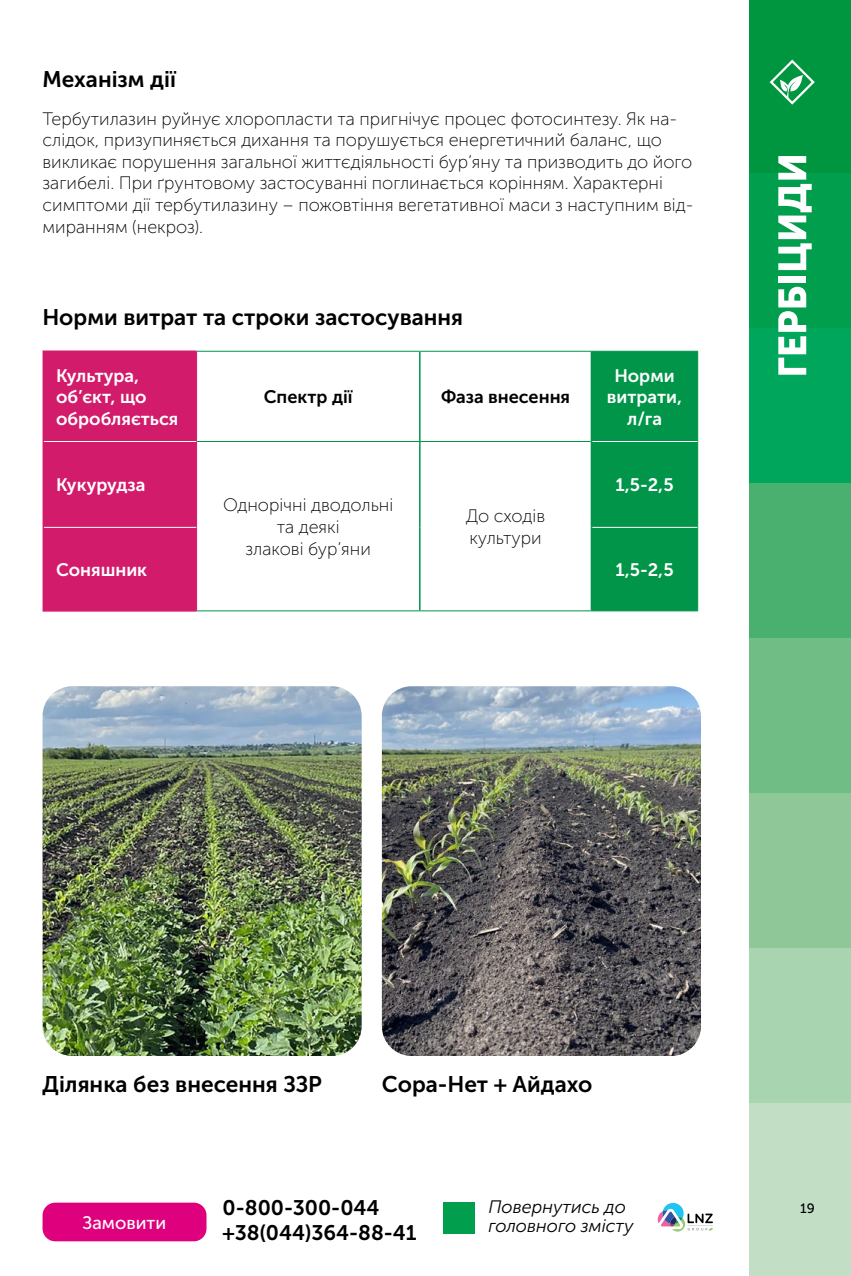
<style>
.page{position:relative;width:851px;height:1276px;background:#fff}
.page>*{position:absolute;margin:0;border:0;box-sizing:border-box;transform-origin:0 0}
.t1{font:22.5px "Museo Sans Cyrl 700";color:#000}
.t2{font:21px/25.2px "Museo Sans Cyrl 700";color:#000}
.t3{font:18px/21.6px "Museo Sans Cyrl 100";color:#000}
.t4{font:18px/21.6px "Museo Sans Cyrl 700";color:#fff}
.t5{font:italic 18px "Museo Sans Cyrl 300";color:#000}
.t6{font:18px "Museo Sans Cyrl 700";color:#000}
.t7{font:18px "Museo Sans Cyrl 500";color:#fff}
.t8{font:13.5px "Museo Sans Cyrl 500";color:#000}
</style>
<div class="page">
<div style="left:748px;top:0;width:102px;height:173px;background:#009640"></div>
<div style="left:748px;top:173px;width:102px;height:155px;background:#009e4d"></div>
<div style="left:748px;top:328px;width:102px;height:155px;background:#00a65c"></div>
<div style="left:748px;top:483px;width:102px;height:155px;background:#4ab070"></div>
<div style="left:748px;top:638px;width:102px;height:155px;background:#70bd85"></div>
<div style="left:748px;top:793px;width:102px;height:155px;background:#8fc799"></div>
<div style="left:748px;top:948px;width:102px;height:154px;background:#a8d4b0"></div>
<div style="left:748px;top:1102px;width:102px;height:174px;background:#c2dec4"></div>
<svg style="left:778px;top:287px;width:28px;height:88px"></svg>
<div style="left:778px;top:276px;width:28px;height:7px;background:#fff"></div>
<svg style="left:778px;top:156px;width:33px;height:114px"></svg>
<svg style="left:769px;top:59px;width:46px;height:46px"></svg>
<svg style="left:657px;top:1203px;width:56px;height:28px"></svg>
<div style="left:443px;top:1202px;width:31px;height:31px;background:#009e4d"></div>
<div style="left:43px;top:1202px;width:163px;height:39px;background:#de007c;border-radius:13px"></div>
<img style="left:43px;top:686px;width:318px;height:370px">
<img style="left:382px;top:686px;width:319px;height:370px">
<div style="left:44px;top:352px;width:152px;height:258px;background:#d21b6b"></div>
<div style="left:592px;top:352px;width:105px;height:258px;background:#009548"></div>
<hr style="left:591px;top:351px;width:107px;height:1px;background:#009548">
<hr style="left:697px;top:352px;width:1px;height:89px;background:#009548">
<hr style="left:697px;top:441px;width:1px;height:86px;background:#009548">
<hr style="left:697px;top:527px;width:1px;height:83px;background:#009548">
<hr style="left:591px;top:610px;width:107px;height:1px;background:#009548">
<hr style="left:592px;top:441px;width:105px;height:1px;background:#fff">
<hr style="left:592px;top:527px;width:105px;height:1px;background:#fff">
<hr style="left:43px;top:350px;width:153px;height:2px;background:#d21b6b">
<hr style="left:43px;top:352px;width:1px;height:89px;background:#d21b6b">
<hr style="left:43px;top:441px;width:1px;height:86px;background:#d21b6b">
<hr style="left:43px;top:527px;width:1px;height:83px;background:#d21b6b">
<hr style="left:43px;top:610px;width:153px;height:1px;background:#d21b6b">
<hr style="left:196px;top:352px;width:1px;height:89px;background:#d21b6b">
<hr style="left:196px;top:441px;width:1px;height:86px;background:#d21b6b">
<hr style="left:196px;top:527px;width:1px;height:83px;background:#d21b6b">
<hr style="left:44px;top:441px;width:152px;height:1px;background:#fff">
<hr style="left:44px;top:527px;width:152px;height:1px;background:#fff">
<hr style="left:196px;top:351px;width:224px;height:1px;background:#009548">
<hr style="left:420px;top:351px;width:171px;height:1px;background:#009548">
<hr style="left:197px;top:441px;width:223px;height:1px;background:#009548">
<hr style="left:420px;top:441px;width:170px;height:1px;background:#009548">
<hr style="left:196px;top:610px;width:224px;height:1px;background:#009548">
<hr style="left:420px;top:610px;width:171px;height:1px;background:#009548">
<hr style="left:419px;top:352px;width:1px;height:89px;background:#009548">
<hr style="left:590px;top:352px;width:2px;height:89px;background:#009548">
<hr style="left:419px;top:442px;width:1px;height:85px;background:#009548">
<hr style="left:590px;top:441px;width:2px;height:86px;background:#009548">
<hr style="left:419px;top:527px;width:1px;height:83px;background:#009548">
<hr style="left:590px;top:527px;width:2px;height:83px;background:#009548">
<p class="t1" style="left:43px;top:67px;width:135px">Механізм дії</p>
<p class="t3" style="left:43px;top:108px;width:652px">Тербутилазин руйнує хлоропласти та пригнічує процес фотосинтезу. Як на&shy;слідок, призупиняється дихання та порушується енергетичний баланс, що викликає порушення загальної життєдіяльності бур’яну та призводить до його загибелі. При ґрунтовому застосуванні поглинається корінням. Характерні симптоми дії тербутилазину – пожовтіння вегетативної маси з наступним від&shy;миранням (некроз).</p>
<p class="t1" style="left:43px;top:304px;width:422px">Норми витрат та строки застосування</p>
<p class="t4" style="left:56px;top:364px;width:124px">Культура, об’єкт, що обробляється</p>
<p class="t4" style="left:56px;top:474px;width:91px">Кукурудза</p>
<p class="t6" style="left:264px;top:387px;width:90px">Спектр дії</p>
<p class="t6" style="left:441px;top:387px;width:131px">Фаза внесення</p>
<p class="t3" style="left:223px;top:494px;width:172px;text-align:center">Однорічні дводольні та деякі<br>злакові бур’яни</p>
<p class="t3" style="left:466px;top:505px;width:80px">До сходів культури</p>
<p class="t4" style="left:607px;top:364px;width:77px;text-align:center">Норми витрати, л/га</p>
<p class="t4" style="left:615px;top:474px;width:60px">1,5-2,5</p>
<p class="t4" style="left:56px;top:559px;width:93px">Соняшник</p>
<p class="t4" style="left:615px;top:559px;width:60px">1,5-2,5</p>
<p class="t1" style="left:43px;top:1071px;width:281px">Ділянка без внесення ЗЗР</p>
<p class="t1" style="left:382px;top:1071px;width:212px">Сора-Нет + Айдахо</p>
<p class="t7" style="left:83px;top:1212px;width:85px">Замовити</p>
<p class="t2" style="left:222px;top:1195px;width:196px">0-800-300-044 +38(044)364-88-41</p>
<p class="t5" style="left:488px;top:1197px;width:139px">Повернутись до</p>
<p class="t8" style="left:800px;top:1200px;width:16px">19</p>
<p class="t5" style="left:488px;top:1216px;width:147px">головного змісту</p>
</div>
